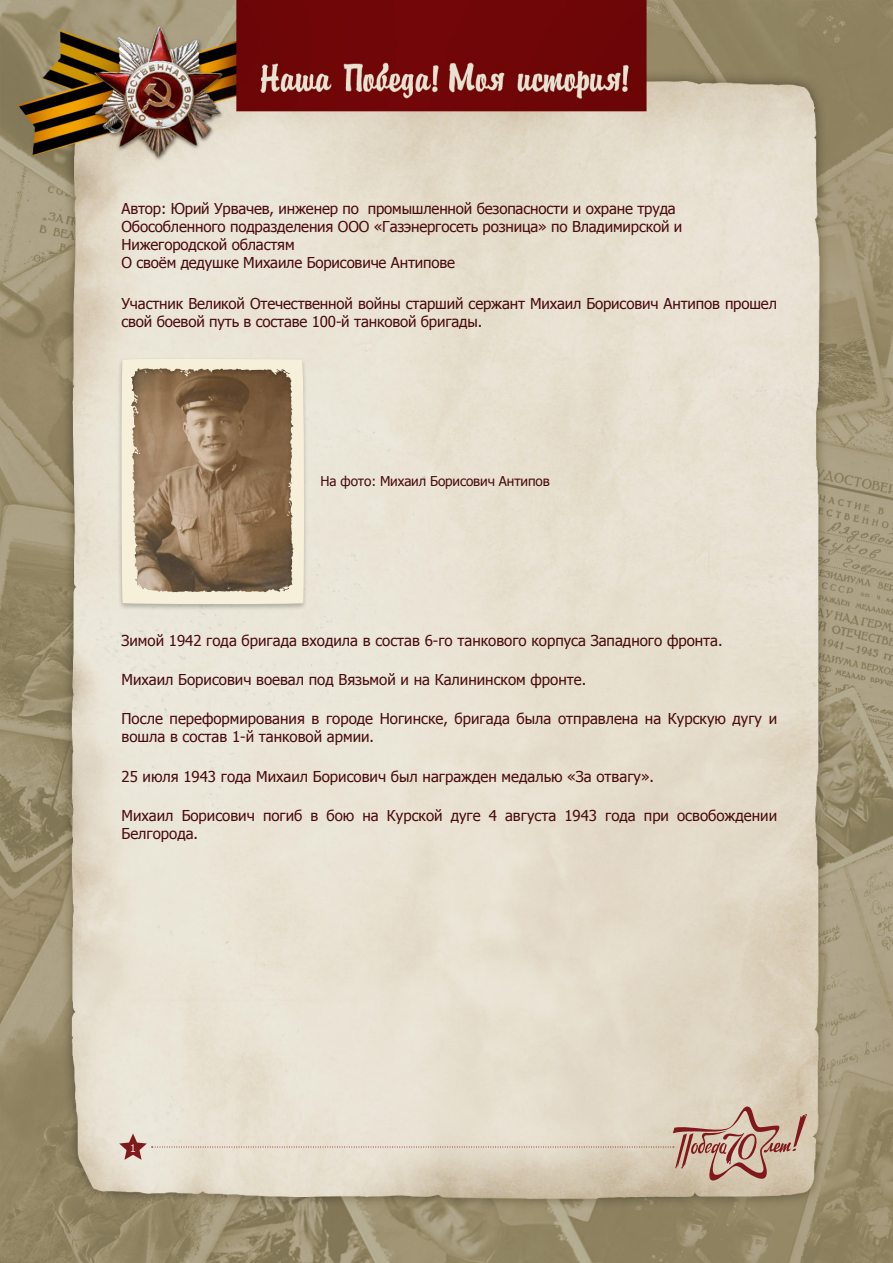
<style>
.page{position:relative;width:893px;height:1263px;background:#fff}
.page>*{position:absolute;margin:0;border:0;box-sizing:border-box;transform-origin:0 0}
.t1{font:15px/18px "Tahoma";color:#4a0b0e}
.t2{font:13.5px "Tahoma";letter-spacing:-.01em;color:#4a0b0e}
.t3{font:10.5px "Tahoma";color:#edead3}
</style>
<div class="page">
<img style="left:0;top:0;width:893px;height:1263px">
<svg style="left:119px;top:1106px;width:688px;height:83px;background:#ddd0bf"></svg>
<div style="left:116px;top:356px;width:192px;height:255px;background:#000;opacity:.24"></div>
<svg style="left:121px;top:358px;width:184px;height:247px;background:#a58e73"></svg>
<p class="t1" style="left:122px;top:199px;width:562px">Автор: Юрий Урвачев, инженер по промышленной безопасности и охране труда Обособленного подразделения ООО «Газэнергосеть розница» по Владимирской и Нижегородской областям<br>О своём дедушке Михаиле Борисовиче Антипове</p>
<p class="t1" style="left:122px;top:294px;width:657px">Участник Великой Отечественной войны старший сержант Михаил Борисович Антипов прошел свой боевой путь в составе 100-й танковой бригады.</p>
<p class="t2" style="left:321px;top:472px;width:231px">На фото: Михаил Борисович Антипов</p>
<p class="t1" style="left:122px;top:631px;width:603px">Зимой 1942 года бригада входила в состав 6-го танкового корпуса Западного фронта.</p>
<p class="t1" style="left:122px;top:670px;width:466px">Михаил Борисович воевал под Вязьмой и на Калининском фронте.</p>
<p class="t1" style="left:122px;top:709px;width:657px">После переформирования в городе Ногинске, бригада была отправлена на Курскую дугу и вошла в состав 1-й танковой армии.</p>
<p class="t1" style="left:122px;top:766px;width:534px">25 июля 1943 года Михаил Борисович был награжден медалью «За отвагу».</p>
<p class="t1" style="left:122px;top:806px;width:657px">Михаил Борисович погиб в бою на Курской дуге 4 августа 1943 года при освобождении<br>Белгорода.</p>
<p class="t3" style="left:130px;top:1141px;width:7px">1</p>
</div>
